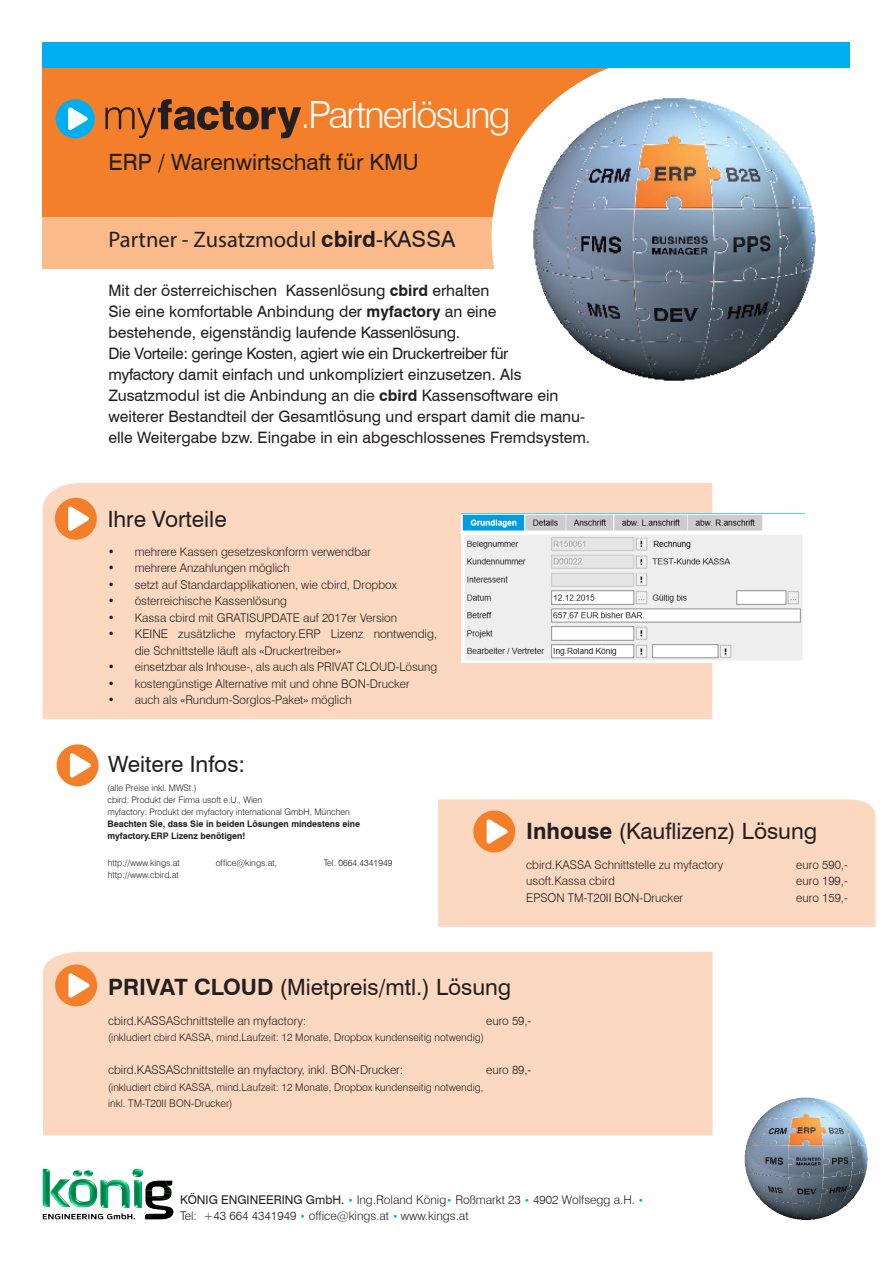
<style>
.page{position:relative;width:893px;height:1263px;background:#fff}
.page>*{position:absolute;margin:0;border:0;box-sizing:border-box;transform-origin:0 0}
.t1{font:300 37.5px "Swiss 721 BT";letter-spacing:-.05em;color:#fff}
.titel{font:22.5px "Swiss 721 BT";color:#231f20}
.titel-2{font:22.5px "Myriad Pro";color:#231f20}
.lead{font:15.75px/21px "Swiss 721 BT";color:#231f20}
.text{font:300 12px/16.5px "Swiss 721 BT";color:#231f20}
.text-2{font:300 10.5px/16.5px "Swiss 721 BT";color:#231f20}
.text-3{font:300 9px "Swiss 721 BT";color:#231f20}
.text-4{font:700 9px "Swiss 721 BT";color:#231f20}
.s1{font-family:"Swiss 721 BT";font-weight:700}
.s2{font-family:"Swiss 721 BT"}
.s3{font-weight:700}
.s4{font-weight:400}
.s5{font-size:9.75px;color:#00aeef}
</style>
<div class="page">
<div style="left:438px;top:799px;width:438px;height:128px;background:#fbd8bf"></div>
<div style="left:43px;top:483px;width:669px;height:236px;background:#fbd8bf"></div>
<div style="left:43px;top:217px;width:807px;height:52px;background:#faba89"></div>
<div style="left:43px;top:68px;width:807px;height:149px;background:#f47f2a"></div>
<div style="left:640px;top:52px;width:244px;height:189px;background:#fff"></div>
<svg style="left:105px;top:99px;width:196px;height:39px"></svg>
<svg style="left:56px;top:99px;width:39px;height:39px"></svg>
<svg style="left:55px;top:498px;width:42px;height:42px"></svg>
<svg style="left:473px;top:810px;width:42px;height:42px"></svg>
<div style="left:492px;top:56px;width:363px;height:363px;background:#fff;border-radius:50%"></div>
<div style="left:43px;top:43px;width:807px;height:25px;background:#00aeef"></div>
<img style="left:519px;top:97px;width:297px;height:284px">
<img style="left:461px;top:514px;width:342px;height:149px">
<div style="left:43px;top:952px;width:670px;height:183px;background:#fbd8bf"></div>
<svg style="left:55px;top:964px;width:42px;height:42px"></svg>
<img style="left:744px;top:1097px;width:124px;height:123px">
<svg style="left:57px;top:744px;width:42px;height:42px"></svg>
<img style="left:42px;top:1168px;width:132px;height:52px">
<p class="t1" style="left:300px;top:92px;width:211px">.Partnerlösung</p>
<p class="titel" style="left:108px;top:148px;width:312px">ERP / Warenwirtschaft für KMU</p>
<p class="titel-2" style="left:108px;top:226px;width:348px">Partner - Zusatzmodul <span class="s1">cbird</span><span class="s2">-KASSA</span></p>
<p class="lead" style="left:108px;top:279px;width:389px">Mit der österreichischen Kassenlösung <span class="s3">cbird</span> erhalten<br>Sie eine komfortable Anbindung der <span class="s3">myfactory</span> an eine bestehende, eigenständig laufende Kassenlösung.</p>
<p class="lead" style="left:108px;top:342px;width:483px">Die Vorteile: geringe Kosten, agiert wie ein Druckertreiber für<br>myfactory damit einfach und unkompliziert einzusetzen. Als Zusatzmodul ist die Anbindung an die <span class="s3">cbird</span> Kassensoftware ein weiterer Bestandteil der Gesamtlösung und erspart damit die manu&shy;elle Weitergabe bzw. Eingabe in ein abgeschlossenes Fremdsystem.</p>
<p class="titel" style="left:108px;top:505px;width:120px">Ihre Vorteile</p>
<p class="text" style="left:108px;top:543px;width:265px">• mehrere Kassen gesetzeskonform verwendbar</p>
<p class="text" style="left:108px;top:560px;width:184px">• mehrere Anzahlungen möglich</p>
<p class="text" style="left:108px;top:576px;width:291px">• setzt auf Standardapplikationen, wie cbird, Dropbox</p>
<p class="text" style="left:108px;top:593px;width:181px">• österreichische Kassenlösung</p>
<p class="text" style="left:108px;top:609px;width:291px">• Kassa cbird mit GRATISUPDATE auf 2017er Version</p>
<p class="text" style="left:135px;top:626px;width:304px;text-indent:-27px">• KEINE zusätzliche myfactory.ERP Lizenz nontwendig, die Schnittstelle läuft als «Druckertreiber»</p>
<p class="text" style="left:108px;top:659px;width:331px">• einsetzbar als Inhouse-, als auch als PRIVAT CLOUD-Lösung</p>
<p class="text" style="left:108px;top:675px;width:303px">• kostengünstige Alternative mit und ohne BON-Drucker</p>
<p class="text" style="left:108px;top:692px;width:246px">• auch als «Rundum-Sorglos-Paket» möglich</p>
<p class="titel" style="left:108px;top:750px;width:139px">Weitere Infos:</p>
<p class="text-3" style="left:107px;top:782px;width:91px">(alle Preise inkl. MWSt.)</p>
<p class="text-3" style="left:107px;top:794px;width:156px">cbird: Produkt der Firma usoft e.U., Wien</p>
<p class="text-3" style="left:107px;top:806px;width:244px">myfactory: Produkt der myfactory international GmbH, München</p>
<p class="text-4" style="left:107px;top:818px;width:254px">Beachten Sie, dass Sie in beiden Lösungen mindestens eine</p>
<p class="text-4" style="left:107px;top:830px;width:139px">myfactory.ERP Lizenz benötigen!</p>
<p class="text-3" style="left:108px;top:857px;width:74px">http://www.kings.at</p>
<p class="text-3" style="left:216px;top:857px;width:63px">office@kings.at,</p>
<p class="text-3" style="left:324px;top:857px;width:70px">Tel. 0664.4341949</p>
<p class="text-3" style="left:108px;top:869px;width:73px">http://www.cbird.at</p>
<p class="titel" style="left:526px;top:818px;width:292px"><span class="s3">Inhouse</span> (Kauflizenz) Lösung</p>
<p class="text" style="left:526px;top:856px;width:199px">cbird.KASSA Schnittstelle zu myfactory</p>
<p class="text" style="left:796px;top:856px;width:53px">euro 590,-</p>
<p class="text" style="left:526px;top:872px;width:90px">usoft.Kassa cbird</p>
<p class="text" style="left:796px;top:872px;width:53px">euro 199,-</p>
<p class="text" style="left:526px;top:889px;width:158px">EPSON TM-T20II BON-Drucker</p>
<p class="text" style="left:796px;top:889px;width:53px">euro 159,-</p>
<p class="titel" style="left:108px;top:974px;width:405px"><span class="s3">PRIVAT CLOUD</span> (Mietpreis/mtl.) Lösung</p>
<p class="text" style="left:108px;top:1012px;width:200px">cbird.KASSASchnittstelle an myfactory:</p>
<p class="text" style="left:486px;top:1012px;width:47px">euro 59,-</p>
<p class="text-2" style="left:108px;top:1029px;width:377px">(inkludiert cbird KASSA, mind.Laufzeit: 12 Monate, Dropbox kundenseitig notwendig)</p>
<p class="text" style="left:108px;top:1061px;width:297px">cbird.KASSASchnittstelle an myfactory, inkl. BON-Drucker:</p>
<p class="text" style="left:486px;top:1061px;width:47px">euro 89,-</p>
<p class="text-2" style="left:108px;top:1078px;width:377px">(inkludiert cbird KASSA, mind.Laufzeit: 12 Monate, Dropbox kundenseitig notwendig, inkl. TM-T20II BON-Drucker)</p>
<p class="text" style="left:180px;top:1191px;width:465px"><span class="s4">KÖNIG ENGINEERING GmbH.</span> <span class="s5">•</span> Ing.Roland König<span class="s5">•</span> Roßmarkt 23 <span class="s5">•</span> 4902 Wolfsegg a.H. <span class="s5">•<br></span>Tel: +43 664 4341949 <span class="s5">•</span> office@kings.at <span class="s5">•</span> www.kings.at</p>
</div>
